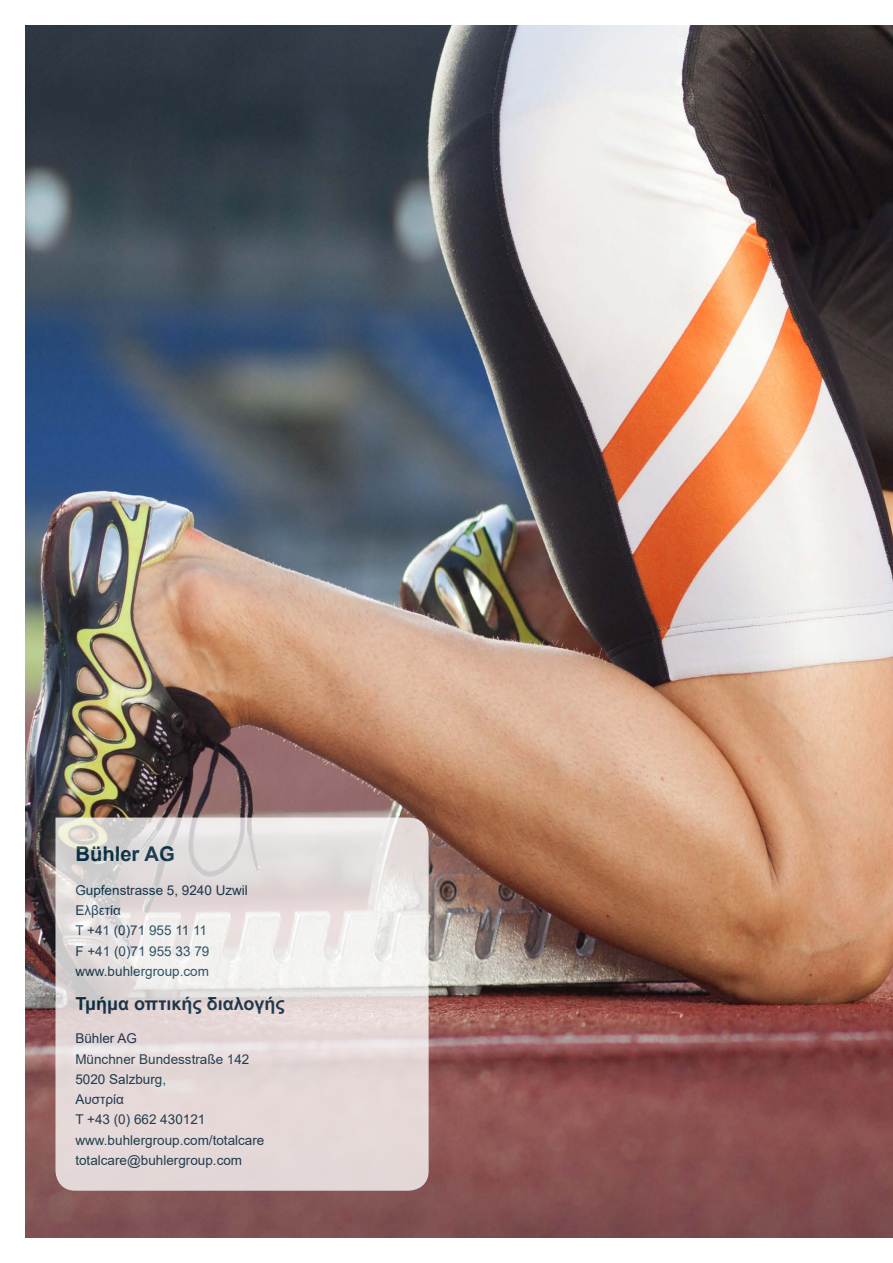
<style>
.page{position:relative;width:893px;height:1263px;background:#fff}
.page>*{position:absolute;margin:0;border:0;box-sizing:border-box;transform-origin:0 0}
.t1{font:700 20.25px "Arial";color:#00334e}
.t2{font:700 18px "Arial";color:#00334e}
.t3{font:13.5px/20.2px "Arial";color:#00334e}
</style>
<div class="page">
<img style="left:26px;top:26px;width:867px;height:1211px">
<svg style="left:55px;top:817px;width:374px;height:374px;background:#dfd6d5"></svg>
<h1 class="t1" style="left:75px;top:840px;width:101px">Bühler AG</h1>
<p class="t3" style="left:75px;top:880px;width:174px">Gupfenstrasse 5, 9240 Uzwil<br>Ελβετία<br>T +41 (0)71 955 11 11<br>F +41 (0)71 955 33 79 www.buhlergroup.com</p>
<h2 class="t2" style="left:75px;top:990px;width:211px">Τμήμα οπτικής διαλογής</h2>
<p class="t3" style="left:75px;top:1028px;width:191px">Bühler AG<br>Münchner Bundesstraße 142<br>5020 Salzburg,<br>Aυστρία<br>T +43 (0) 662 430121 www.buhlergroup.com/totalcare totalcare@buhlergroup.com</p>
</div>
